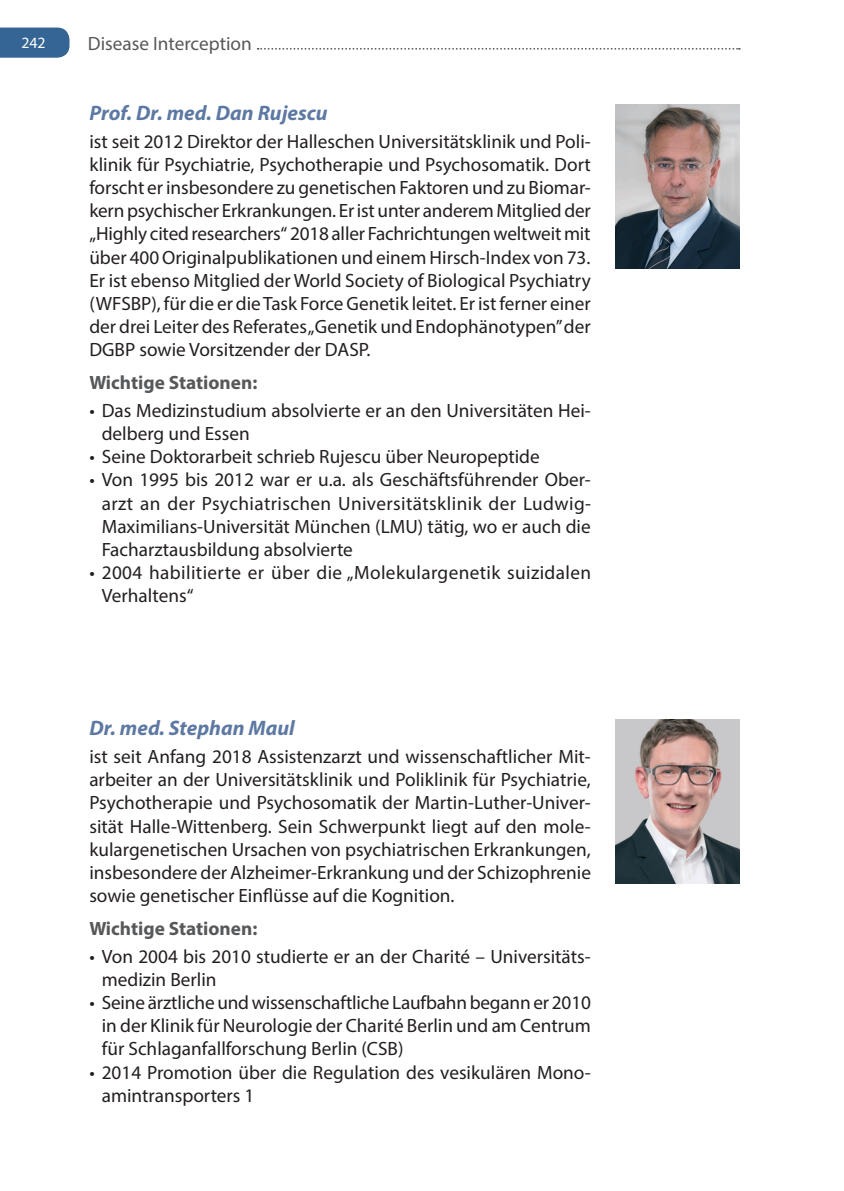
<style>
.page{position:relative;width:844px;height:1191px;background:#fff}
.page>*{position:absolute;margin:0;border:0;box-sizing:border-box;transform-origin:0 0}
.t1{font:italic 700 21px "Myriad Pro";color:#5d79a3}
.t2{font:19.25px/23.1px "Myriad Pro";color:#231f20;text-align:justify}
.t3{font:19.25px/23.1px "Myriad Pro";letter-spacing:.02em;color:#231f20}
.t4{font:700 19.25px "Myriad Pro";color:#57585a}
.t5{font:19.25px "Myriad Pro";color:#57585a}
.t6{font:15.75px "Myriad Pro";color:#fff}
</style>
<div class="page">
<div style="left:0;top:28px;width:69px;height:30px;background:#346594"></div>
<svg style="left:257px;top:48px;width:482px;height:2px"></svg>
<img style="left:615px;top:104px;width:124px;height:164px">
<img style="left:615px;top:719px;width:124px;height:164px">
<p class="t6" style="left:21px;top:33px;width:26px">242</p>
<p class="t5" style="left:88px;top:31px;width:165px">Disease Interception</p>
<p class="t1" style="left:89px;top:99px;width:240px">Prof. Dr. med. Dan Rujescu</p>
<p class="t2" style="left:89px;top:130px;width:503px">ist seit 2012 Direktor der Halleschen Universitätsklinik und Poli&shy;klinik für Psychiatrie, Psychotherapie und Psychosomatik. Dort forscht er insbesondere zu genetischen Faktoren und zu Biomar&shy;kern psychischer Erkrankungen. Er ist unter anderem Mitglied der „Highly cited researchers“ 2018 aller Fachrichtungen weltweit mit über 400 Originalpublikationen und einem Hirsch-Index von 73.<br>Er ist ebenso Mitglied der World Society of Biological Psychiatry (WFSBP), für die er die Task Force Genetik leitet. Er ist ferner einer der drei Leiter des Referates „Genetik und Endophänotypen” der DGBP sowie Vorsitzender der DASP.</p>
<p class="t4" style="left:89px;top:370px;width:169px">Wichtige Stationen:</p>
<p class="t2" style="left:102px;top:399px;width:490px;text-indent:-12px">• Das Medizinstudium absolvierte er an den Universitäten Hei&shy;delberg und Essen</p>
<p class="t2" style="left:89px;top:445px;width:452px">• Seine Doktorarbeit schrieb Rujescu über Neuropeptide</p>
<p class="t2" style="left:102px;top:468px;width:490px;text-indent:-12px">• Von 1995 bis 2012 war er u.a. als Geschäftsführender Ober&shy;arzt an der Psychiatrischen Universitätsklinik der Ludwig-Maximilians-Universität München (LMU) tätig, wo er auch die Facharztausbildung absolvierte</p>
<p class="t3" style="left:102px;top:560px;width:490px;text-indent:-12px">• 2004 habilitierte er über die „Molekulargenetik suizidalen<br>Verhaltens“</p>
<p class="t1" style="left:89px;top:714px;width:207px">Dr. med. Stephan Maul</p>
<p class="t2" style="left:89px;top:745px;width:503px">ist seit Anfang 2018 Assistenzarzt und wissenschaftlicher Mit&shy;arbeiter an der Universitätsklinik und Poliklinik für Psychiatrie, Psychotherapie und Psychosomatik der Martin-Luther-Univer&shy;sität Halle-Wittenberg. Sein Schwerpunkt liegt auf den mole&shy;kulargenetischen Ursachen von psychiatrischen Erkrankungen, insbesondere der Alzheimer-Erkrankung und der Schizophrenie sowie genetischer Einflüsse auf die Kognition.</p>
<p class="t4" style="left:89px;top:916px;width:169px">Wichtige Stationen:</p>
<p class="t2" style="left:102px;top:944px;width:490px;text-indent:-12px">• Von 2004 bis 2010 studierte er an der Charité – Universitäts&shy;medizin Berlin</p>
<p class="t2" style="left:102px;top:991px;width:490px;text-indent:-12px">• Seine ärztliche und wissenschaftliche Laufbahn begann er 2010 in der Klinik für Neurologie der Charité Berlin und am Centrum für Schlaganfallforschung Berlin (CSB)</p>
<p class="t2" style="left:102px;top:1060px;width:490px;text-indent:-12px">• 2014 Promotion über die Regulation des vesikulären Mono&shy;amintransporters 1</p>
</div>
